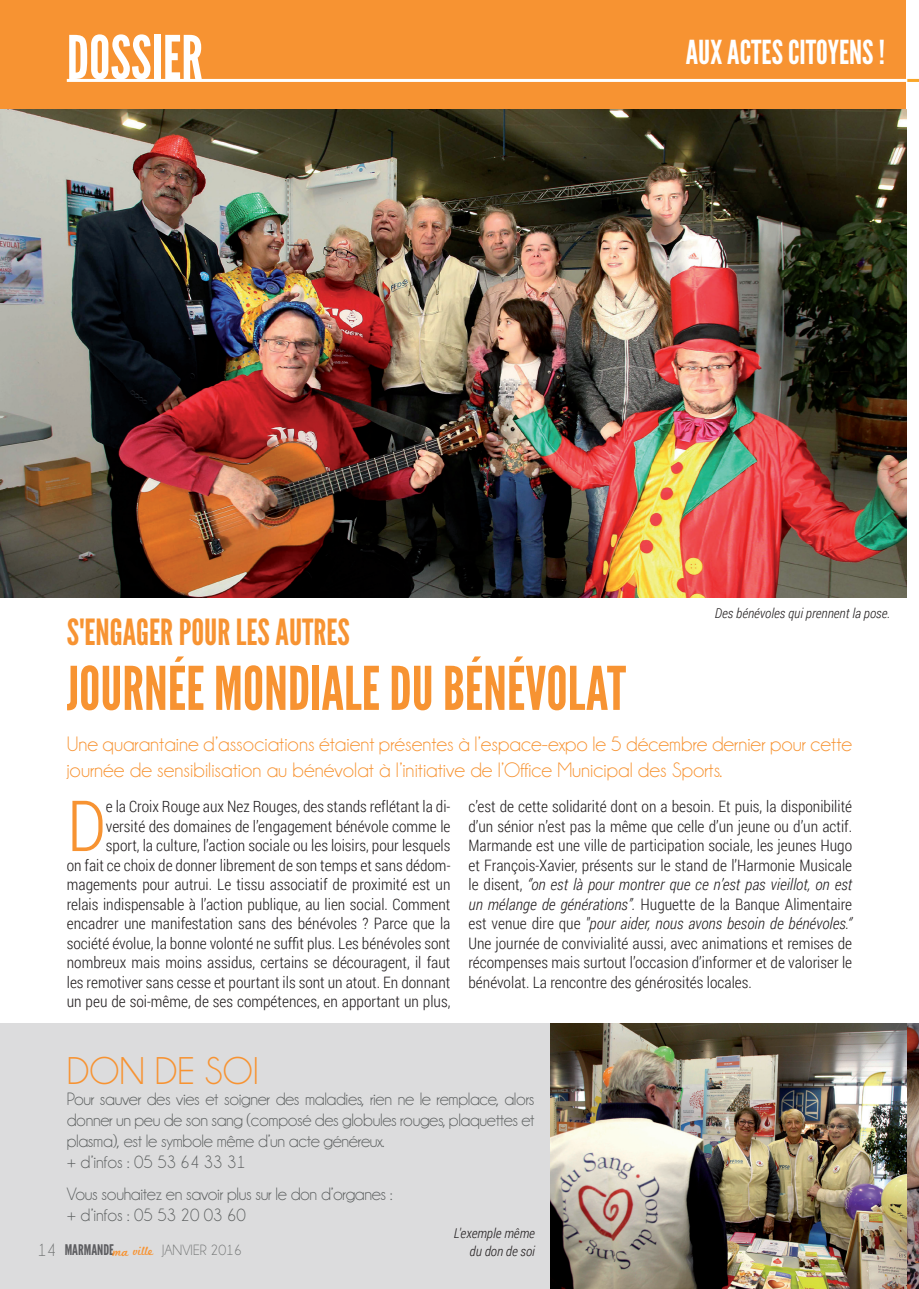
<style>
.page{position:relative;width:919px;height:1289px;background:#fff}
.page>*{position:absolute;margin:0;border:0;box-sizing:border-box;transform-origin:0 0}
.t1{font:300 70.65px "Roboto Condensed";color:#f79332}
.t2{font:60px "League Gothic";color:#f79332}
.t3{font:60px "League Gothic";color:#fff}
.t4{font:39px "Champagne&Limousines";color:#f79332}
.t5{font:36px "League Gothic";color:#f79332}
.t6{font:33px "League Gothic";color:#fff}
.t7{font:21px/25.2px "Champagne&Limousines";color:#f79332}
.t8{font:18px/21px "Champagne&Limousines";letter-spacing:-.02em;color:#5c5f5f}
.t9{font:300 15.75px/19.5px "Roboto Condensed";color:#231f20;text-align:right}
.t10{font:15px "Champagne&Limousines";color:#747676}
.t11{font:14.7px "League Gothic";color:#5e5e61;scale:1.06 1}
.t12{font:italic 300 13.5px/17.5px "Roboto Condensed";color:#231f20;text-align:right}
.t13{font:12.45px "Marketing Script";color:#f79332}
.s1{font-style:italic}
.s2{font-family:"Champagne&Limousines";font-size:18px;color:#747676}
</style>
<div class="page">
<div style="left:0;top:0;width:446px;height:114px;background:#f79332"></div>
<div style="left:446px;top:0;width:460px;height:114px;background:#f79332"></div>
<div style="left:0;top:1023px;width:918px;height:265px;background:#dcdcdd"></div>
<img style="left:0;top:109px;width:906px;height:488px">
<hr style="left:67px;top:79px;width:839px;height:3px;background:#fff">
<svg style="left:907px;top:79px;width:11px;height:3px"></svg>
<img style="left:906px;top:1023px;width:12px;height:265px">
<img style="left:550px;top:1023px;width:356px;height:265px">
<h2 class="t3" style="left:67px;top:22px;width:20px">DOSSIER</h2>
<h3 class="t6" style="left:685px;top:32px;width:200px">AUX ACTES CITOYENS !</h3>
<h3 class="t5" style="left:67px;top:611px;width:285px">S'ENGAGER POUR LES AUTRES</h3>
<h2 class="t2" style="left:67px;top:652px;width:560px">JOURNÉE MONDIALE DU BÉNÉVOLAT</h2>
<p class="t12" style="left:715px;top:604px;width:177px">Des bénévoles qui prennent la pose.</p>
<h3 class="t7" style="left:67px;top:731px;width:787px">Une quarantaine d’associations étaient présentes à l’espace-expo le 5 décembre dernier pour cette journée de sensibilisation au bénévolat à l’initiative de l’Office Municipal des Sports.</h3>
<p class="t9" style="left:67px;top:796px;width:385px">e la Croix Rouge aux Nez Rouges, des stands reflétant la di&shy;versité des domaines de l’engagement bénévole comme le<br>sport, la culture, l’action sociale ou les loisirs, pour lesquels<br>on fait ce choix de donner librement de son temps et sans dédom&shy;magements pour autrui. Le tissu associatif de proximité est un relais indispensable à l’action publique, au lien social. Comment encadrer une manifestation sans des bénévoles ? Parce que la société évolue, la bonne volonté ne suffit plus. Les bénévoles sont nombreux mais moins assidus, certains se découragent, il faut les remotiver sans cesse et pourtant ils sont un atout. En donnant un peu de soi-même, de ses compétences, en apportant un plus,</p>
<p class="t9" style="left:468px;top:796px;width:385px;text-align:justify">c’est de cette solidarité dont on a besoin. Et puis, la disponibilité d’un sénior n’est pas la même que celle d’un jeune ou d’un actif.<br>Marmande est une ville de participation sociale, les jeunes Hugo et François-Xavier, présents sur le stand de l’Harmonie Musicale le disent, <span class="s1">‘’on est là pour montrer que ce n’est pas vieillot, on est un mélange de générations’’.</span> Huguette de la Banque Alimentaire est venue dire que <span class="s1">"pour aider, nous avons besoin de bénévoles.‘’ </span>Une journée de convivialité aussi, avec animations et remises de récompenses mais surtout l’occasion d’informer et de valoriser le bénévolat. La rencontre des générosités locales.</p>
<h1 class="t1" style="left:67px;top:777px;width:41px">D</h1>
<h3 class="t4" style="left:67px;top:1049px;width:156px">Don desoi</h3>
<p class="t8" style="left:67px;top:1088px;width:469px">Pour sauver des vies et soigner des maladies, rien ne le remplace, alors donner un peu de son sang (composé des globules rouges, plaquettes et plasma), est le symbole même d’un acte généreux.<br>+ d’infos : 05 53 64 33 31</p>
<p class="t8" style="left:67px;top:1183px;width:327px">Vous souhaitez en savoir plus sur le don d’organes : + d’infos : 05 53 20 03 60</p>
<p class="t11" style="left:38px;top:1240px;width:74px"><span class="s2">14</span> MARMANDE</p>
<p class="t13" style="left:112px;top:1244px;width:42px;rotate:-3deg">ma ville</p>
<p class="t10" style="left:162px;top:1241px;width:81px">JANVIER 2016</p>
<p class="t12" style="left:454px;top:1224px;width:82px">L'exemple même du don de soi</p>
</div>
